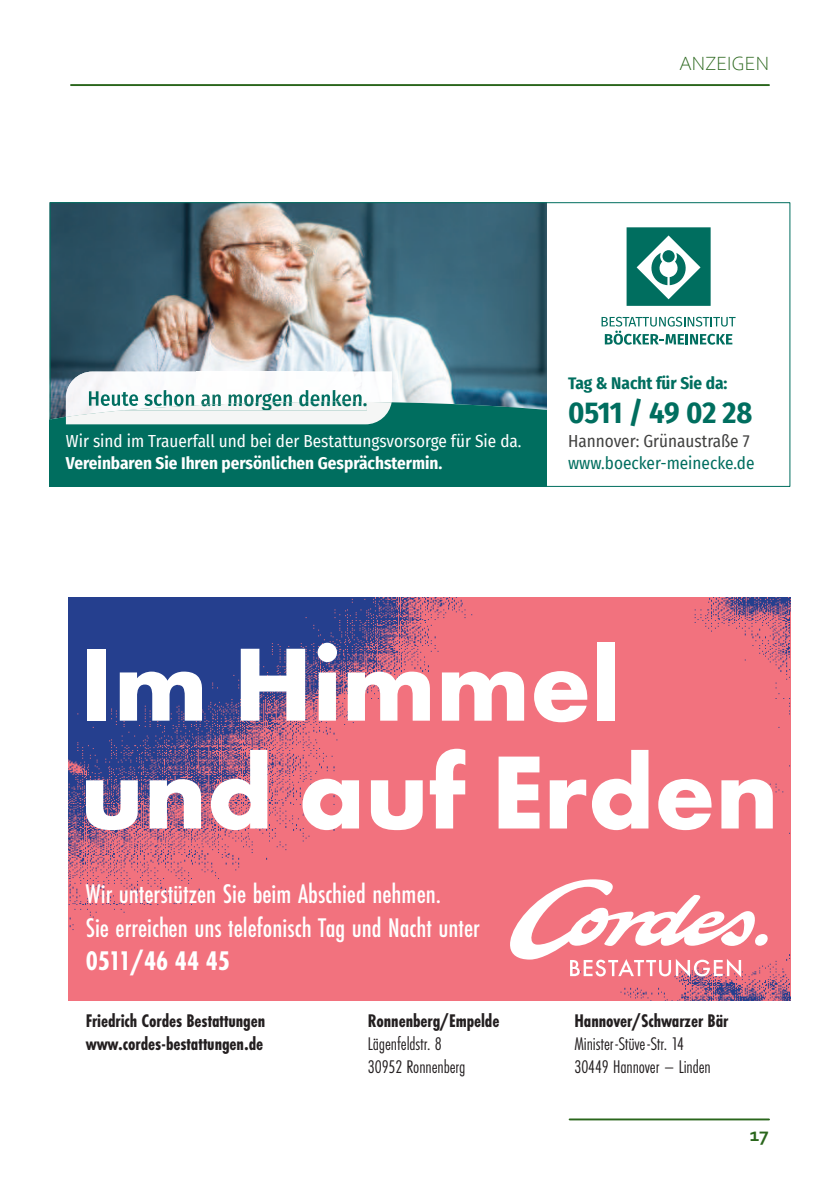
<style>
.page{position:relative;width:840px;height:1191px;background:#fff}
.page>*{position:absolute;margin:0;border:0;box-sizing:border-box;transform-origin:0 0}
.t1{font:700 107.8px/107.8px "Futura PT";color:#fff}
.t2{font:700 30.2px "Fira Sans Condensed";letter-spacing:-.015em;color:#006e5f}
.t3{font:500 28px/33.6px "Futura PT Cond";color:#fff}
.t4{font:700 28px "Futura PT Cond";color:#fff}
.t5{font:300 20px "Corbel";color:#2a661c}
.t6{font:700 20px "Corbel";color:#2a661c}
.t7{font:700 19px/22.8px "Futura PT Cond";letter-spacing:-.005em;color:#231f20}
.t8{font:19px/22.8px "Futura PT Cond";letter-spacing:-.005em;color:#231f20}
.t9{font:17px "Fira Sans Condensed";color:#fff}
.t10{font:700 17px "Fira Sans Condensed";color:#fff}
.t11{font:17px "Fira Sans Condensed";color:#006e5f}
.t12{font:17px "Fira Sans Condensed";color:#424241}
.t13{font:700 17px "Fira Sans Condensed";color:#006e5f}
</style>
<div class="page">
<hr style="left:569px;top:1118px;width:199px;height:2px;background:#2a661c">
<hr style="left:71px;top:84px;width:697px;height:2px;background:#2a661c">
<img style="left:68px;top:597px;width:722px;height:404px">
<svg style="left:479px;top:879px;width:289px;height:98px"></svg>
<img style="left:52px;top:204px;width:494px;height:198px">
<svg style="left:52px;top:402px;width:494px;height:31px;fill:#006e5f"></svg>
<div style="left:50px;top:433px;width:626px;height:54px;background:#006e5f"></div>
<img style="left:66px;top:371px;width:130px;height:31px">
<img style="left:196px;top:371px;width:130px;height:19px">
<img style="left:326px;top:371px;width:66px;height:31px">
<img style="left:89px;top:390px;width:278px;height:12px">
<svg style="left:66px;top:402px;width:325px;height:22px"></svg>
<div style="left:546px;top:202px;width:244px;height:285px;background:#fff"></div>
<svg style="left:626px;top:227px;width:84px;height:79px"></svg>
<div style="left:662px;top:250px;width:12px;height:12px;background:#006e5f;border-radius:50%"></div>
<svg style="left:601px;top:317px;width:134px;height:28px"></svg>
<p class="t5" style="left:679px;top:55px;width:91px">ANZEIGEN</p>
<p class="t9" style="left:66px;top:428px;width:457px">Wir sind im Trauerfall und bei der Bestattungsvorsorge für Sie da.</p>
<p class="t10" style="left:66px;top:449px;width:378px">Vereinbaren Sie Ihren persönlichen Gesprächstermin.</p>
<p class="t13" style="left:567px;top:368px;width:161px">Tag &amp; Nacht für Sie da:</p>
<h2 class="t2" style="left:567px;top:387px;width:186px">0511 / 49 02 28</h2>
<p class="t12" style="left:567px;top:428px;width:183px">Hannover: Grünaustraße 7</p>
<p class="t11" style="left:567px;top:451px;width:188px">www.boecker-meinecke.de</p>
<h1 class="t1" style="left:80px;top:628px;width:699px">Im Himmel und auf Erden</h1>
<h3 class="t3" style="left:86px;top:876px;width:395px">Wir unterstützen Sie beim Abschied nehmen.<br>Sie erreichen uns telefonisch Tag und Nacht unter</h3>
<h3 class="t4" style="left:86px;top:944px;width:146px">0511/46 44 45</h3>
<p class="t7" style="left:368px;top:1009px;width:133px">Ronnenberg/Empelde</p>
<p class="t8" style="left:368px;top:1032px;width:99px">Lägenfeldstr. 8<br>30952 Ronnenberg</p>
<p class="t7" style="left:86px;top:1009px;width:181px">Friedrich Cordes Bestattungen www.cordes-bestattungen.de</p>
<p class="t7" style="left:574px;top:1009px;width:155px">Hannover/Schwarzer Bär</p>
<p class="t8" style="left:574px;top:1032px;width:138px">Minister-Stüve-Str. 14<br>30449 Hannover – Linden</p>
<p class="t6" style="left:749px;top:1126px;width:21px">17</p>
</div>
